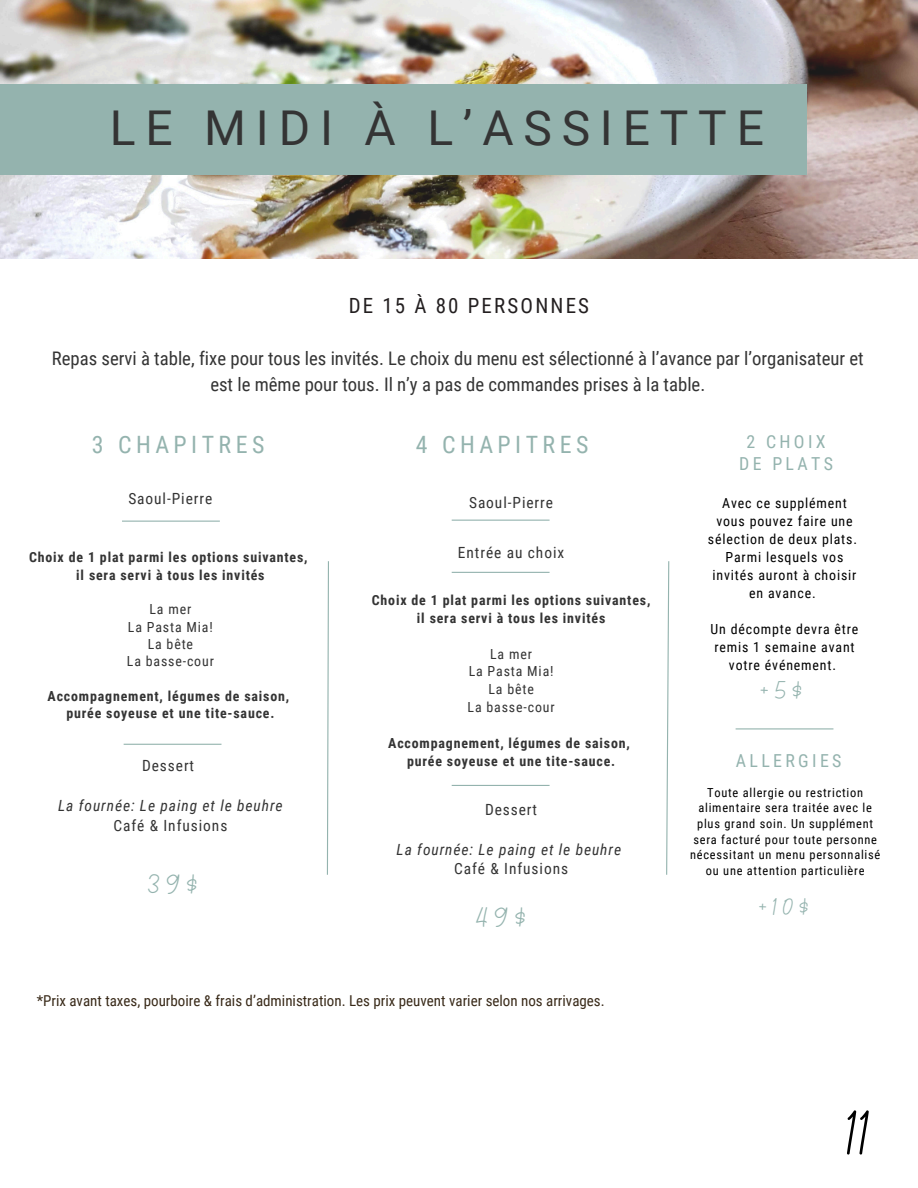
<style>
.page{position:relative;width:918px;height:1188px;background:#fff}
.page>*{position:absolute;margin:0;border:0;box-sizing:border-box;transform-origin:0 0}
.t1{font:73.65px "alagambe";color:#000}
.t2{font:48px "Roboto";letter-spacing:.205em;color:#343434}
.t3{font:32.85px "alagambe";color:#94b3ae}
.t4{font:29.85px "alagambe";color:#94b3ae}
.t5{font:28.35px "alagambe";color:#94b3ae}
.t6{font:23.85px "Roboto Condensed";letter-spacing:.185em;color:#94b3ae}
.t7{font:21px "Roboto Condensed";letter-spacing:.105em;color:#231f20}
.t8{font:18.75px/25.8px "Roboto Condensed";color:#343434;text-align:center}
.t9{font:17.85px/22.5px "Roboto Condensed";letter-spacing:.185em;color:#94b3ae;text-align:center}
.t10{font:15.45px "Roboto Condensed";letter-spacing:.06em;color:#343434}
.t11{font:italic 15.45px "Roboto Condensed";letter-spacing:.06em;color:#343434}
.t12{font:15px "Roboto Condensed";color:#382918}
.t13{font:700 13.95px/17.9px "Roboto Condensed";letter-spacing:.06em;color:#343434;text-align:center}
.t14{font:13.95px/18px "Roboto Condensed";letter-spacing:.06em;color:#000;text-align:center}
.t15{font:13.95px "Roboto Condensed";letter-spacing:.06em;color:#343434}
.t16{font:12.45px/15.6px "Roboto Condensed";letter-spacing:.06em;color:#000;text-align:center}
</style>
<div class="page">
<svg style="left:666px;top:561px;width:4px;height:314px"></svg>
<svg style="left:326px;top:561px;width:3px;height:314px"></svg>
<hr style="left:736px;top:728px;width:97px;height:1px;background:#94b3ae">
<img style="left:0;top:0;width:918px;height:258px">
<div style="left:0;top:84px;width:807px;height:90px;background:#94b3ae"></div>
<hr style="left:122px;top:521px;width:98px;height:1px;background:#94b3ae">
<hr style="left:124px;top:744px;width:97px;height:1px;background:#94b3ae">
<hr style="left:452px;top:520px;width:98px;height:1px;background:#94b3ae">
<hr style="left:452px;top:572px;width:98px;height:1px;background:#94b3ae">
<hr style="left:452px;top:785px;width:98px;height:1px;background:#94b3ae">
<p class="t2" style="left:110px;top:100px;width:656px">LE MIDI À L’ASSIETTE</p>
<p class="t7" style="left:349px;top:293px;width:242px">DE 15 À 80 PERSONNES</p>
<p class="t8" style="left:52px;top:346px;width:813px">Repas servi à table, fixe pour tous les invités. Le choix du menu est sélectionné à l’avance par l’organisateur et est le même pour tous. Il n’y a pas de commandes prises à la table.</p>
<p class="t6" style="left:92px;top:431px;width:174px">3 CHAPITRES</p>
<h1 class="t10" style="left:128px;top:490px;width:85px">Saoul-Pierre</h1>
<h5 class="t13" style="left:29px;top:549px;width:280px">Choix de 1 plat parmi les options suivantes,</h5>
<p class="t13" style="left:76px;top:566px;width:190px">il sera servi à tous les invités</p>
<h4 class="t15" style="left:150px;top:601px;width:43px">La mer</h4>
<h4 class="t15" style="left:128px;top:619px;width:86px">La Pasta Mia!</h4>
<h6 class="t15" style="left:148px;top:636px;width:47px">La bête</h6>
<p class="t15" style="left:127px;top:653px;width:88px">La basse-cour</p>
<p class="t13" style="left:48px;top:687px;width:243px">Accompagnement, légumes de saison,</p>
<p class="t13" style="left:66px;top:704px;width:210px">purée soyeuse et une tite-sauce.</p>
<p class="t10" style="left:142px;top:756px;width:54px">Dessert</p>
<p class="t11" style="left:58px;top:797px;width:226px">La fournée: Le paing et le beuhre</p>
<p class="t10" style="left:113px;top:817px;width:115px">Café &amp; Infusions</p>
<p class="t3" style="left:148px;top:872px;width:51px">39$</p>
<p class="t6" style="left:416px;top:431px;width:174px">4 CHAPITRES</p>
<p class="t9" style="left:739px;top:431px;width:95px">2 CHOIX<br>DE PLATS</p>
<p class="t10" style="left:469px;top:494px;width:85px">Saoul-Pierre</p>
<p class="t10" style="left:458px;top:543px;width:108px">Entrée au choix</p>
<p class="t13" style="left:372px;top:591px;width:280px">Choix de 1 plat parmi les options suivantes, il sera servi à tous les invités</p>
<p class="t15" style="left:490px;top:646px;width:43px">La mer</p>
<p class="t15" style="left:469px;top:663px;width:86px">La Pasta Mia!</p>
<p class="t15" style="left:488px;top:681px;width:47px">La bête</p>
<h2 class="t15" style="left:468px;top:699px;width:89px">La basse-cour</h2>
<p class="t13" style="left:388px;top:734px;width:243px">Accompagnement, légumes de saison,</p>
<p class="t13" style="left:407px;top:752px;width:210px">purée soyeuse et une tite-sauce.</p>
<p class="t10" style="left:485px;top:801px;width:54px">Dessert</p>
<p class="t11" style="left:397px;top:840px;width:226px">La fournée: Le paing et le beuhre</p>
<p class="t10" style="left:454px;top:860px;width:115px">Café &amp; Infusions</p>
<p class="t3" style="left:476px;top:905px;width:51px">49$</p>
<p class="t14" style="left:708px;top:494px;width:151px">Avec ce supplément vous pouvez faire une sélection de deux plats.</p>
<p class="t14" style="left:713px;top:548px;width:145px">Parmi lesquels vos invités auront à choisir en avance.</p>
<p class="t14" style="left:711px;top:620px;width:149px">Un décompte devra être remis 1 semaine avant votre événement.</p>
<h3 class="t4" style="left:760px;top:680px;width:44px">+5$</h3>
<h6 class="t9" style="left:736px;top:749px;width:107px">ALLERGIES</h6>
<p class="t16" style="left:690px;top:785px;width:192px">Toute allergie ou restriction alimentaire sera traitée avec le plus grand soin. Un supplément sera facturé pour toute personne nécessitant un menu personnalisé ou une attention particulière</p>
<h2 class="t5" style="left:758px;top:896px;width:52px">+10$</h2>
<h2 class="t12" style="left:37px;top:992px;width:570px">*Prix avant taxes, pourboire &amp; frais d’administration. Les prix peuvent varier selon nos arrivages.</h2>
<p class="t1" style="left:845px;top:1106px;width:27px">11</p>
</div>
